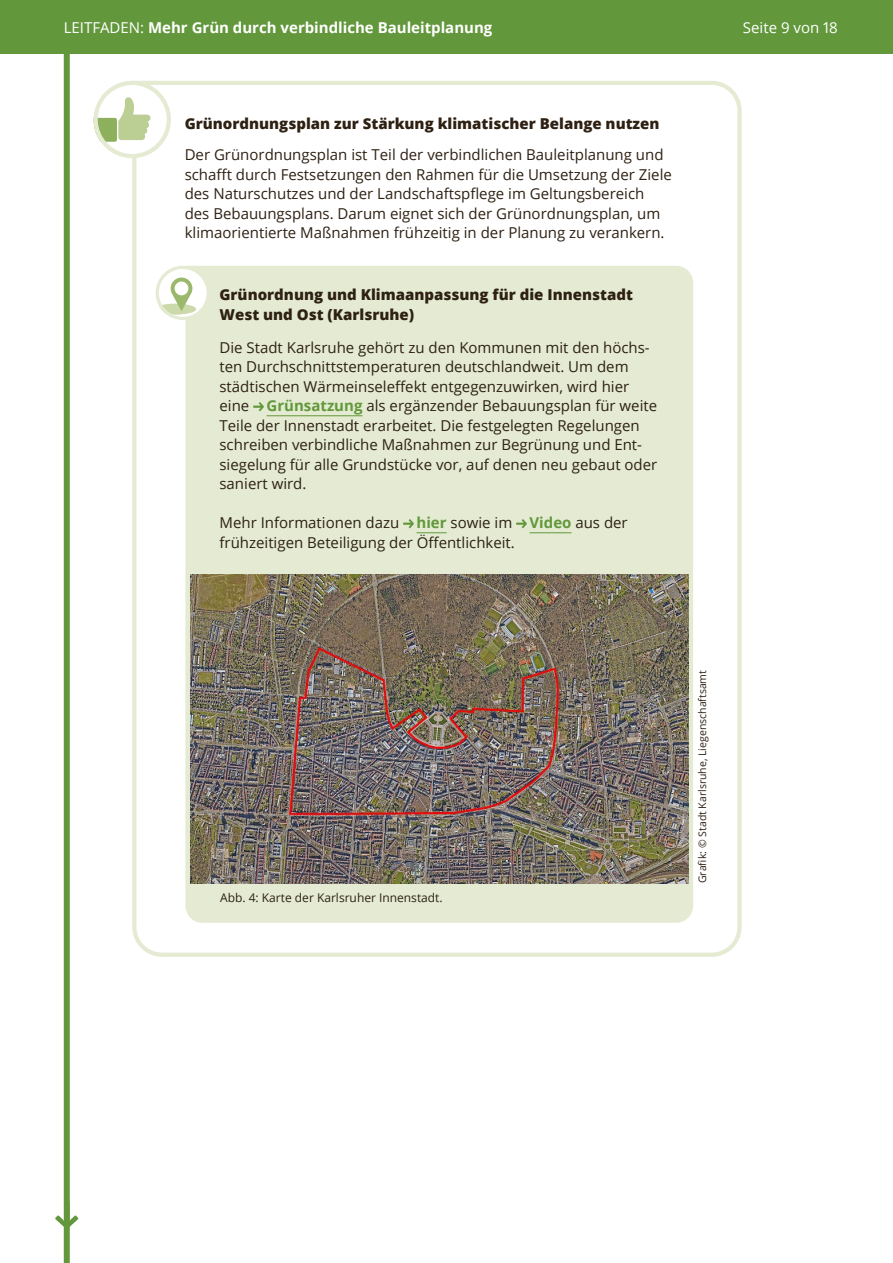
<style>
.page{position:relative;width:893px;height:1263px;background:#fff}
.page>*{position:absolute;margin:0;border:0;box-sizing:border-box;transform-origin:0 0}
.Text_10_13_schwarz{font:15px/19.5px "Open Sans";color:#2e2113}
.Text_Aufzählung_10_1{font:15px/19.5px "Open Sans";color:#2e2113}
.Head_10_13_pt_mit_Ab{font:800 15px/19.5px "Open Sans";color:#2e2113}
.t1{font:700 15px "Open Sans";color:#fff}
.t2{font:15px "Open Sans";color:#fff}
.Text_8_10_pt__Legend{font:12px "Open Sans";color:#2e2113}
.Bildquelle{font:10.5px "Open Sans";color:#2e2113}
.s1{font-weight:400}
.s2{font-weight:700;color:#62983b}
</style>
<div class="page">
<div style="left:0;top:0;width:893px;height:54px;background:#62983b"></div>
<div style="left:64px;top:52px;width:6px;height:1211px;background:#62983b"></div>
<svg style="left:55px;top:1201px;width:23px;height:27px"></svg>
<svg style="left:132px;top:80px;width:610px;height:877px"></svg>
<svg style="left:96px;top:83px;width:73px;height:73px"></svg>
<svg style="left:94px;top:96px;width:57px;height:46px"></svg>
<div style="left:94px;top:81px;width:77px;height:77px;border:4px solid #e4ebd2;border-radius:50%"></div>
<img style="left:183px;top:264px;width:512px;height:661px">
<hr style="left:267px;top:415px;width:95px;height:1px;background:#62983b">
<hr style="left:417px;top:532px;width:30px;height:1px;background:#62983b">
<hr style="left:530px;top:532px;width:41px;height:1px;background:#62983b">
<svg style="left:253px;top:402px;width:11px;height:9px"></svg>
<svg style="left:403px;top:519px;width:11px;height:9px"></svg>
<svg style="left:516px;top:519px;width:11px;height:9px"></svg>
<svg style="left:157px;top:267px;width:51px;height:51px"></svg>
<svg style="left:156px;top:278px;width:40px;height:37px"></svg>
<div style="left:175px;top:282px;width:13px;height:13px;background:#fff;border-radius:50%"></div>
<div style="left:156px;top:266px;width:54px;height:54px;border:3px solid #e4ebd2;border-radius:50%"></div>
<p class="t1" style="left:64px;top:17px;width:430px"><span class="s1">LEITFADEN:</span> Mehr Grün durch verbindliche Bauleitplanung</p>
<p class="t2" style="left:743px;top:18px;width:96px">Seite 9 von 18</p>
<p class="Head_10_13_pt_mit_Ab" style="left:185px;top:113px;width:476px">Grünordnungsplan zur Stärkung klimatischer Belange nutzen</p>
<p class="Text_Aufzählung_10_1" style="left:185px;top:145px;width:489px">Der Grünordnungsplan ist Teil der verbindlichen Bauleitplanung und schafft durch Festsetzungen den Rahmen für die Umsetzung der Ziele des Naturschutzes und der Landschaftspflege im Geltungsbereich des Bebauungsplans. Darum eignet sich der Grünordnungsplan, um klimaorientierte Maßnahmen frühzeitig in der Planung zu verankern.</p>
<p class="Head_10_13_pt_mit_Ab" style="left:219px;top:284px;width:415px">Grünordnung und Klimaanpassung für die Innenstadt<br>West und Ost (Karlsruhe)</p>
<p class="Text_10_13_schwarz" style="left:219px;top:337px;width:439px">Die Stadt Karlsruhe gehört zu den Kommunen mit den höchs&shy;ten Durchschnittstemperaturen deutschlandweit. Um dem städtischen Wärmeinseleffekt entgegenzuwirken, wird hier eine <span class="s2">Grünsatzung</span> als ergänzender Bebauungsplan für weite Teile der Innenstadt erarbeitet. Die festgelegten Regelungen schreiben verbindliche Maßnahmen zur Begrünung und Ent&shy;siegelung für alle Grundstücke vor, auf denen neu gebaut oder saniert wird.</p>
<p class="Text_10_13_schwarz" style="left:219px;top:513px;width:410px">Mehr Informationen dazu <span class="s2">hier</span> sowie im <span class="s2">Video</span> aus der frühzeitigen Beteiligung der Öffentlichkeit.</p>
<p class="Text_8_10_pt__Legend" style="left:220px;top:890px;width:224px">Abb. 4: Karte der Karlsruher Innenstadt.</p>
<p class="Bildquelle" style="left:695px;top:883px;width:215px;rotate:-90deg">Grafik: © Stadt Karlsruhe, Liegenschaftsamt</p>
</div>
